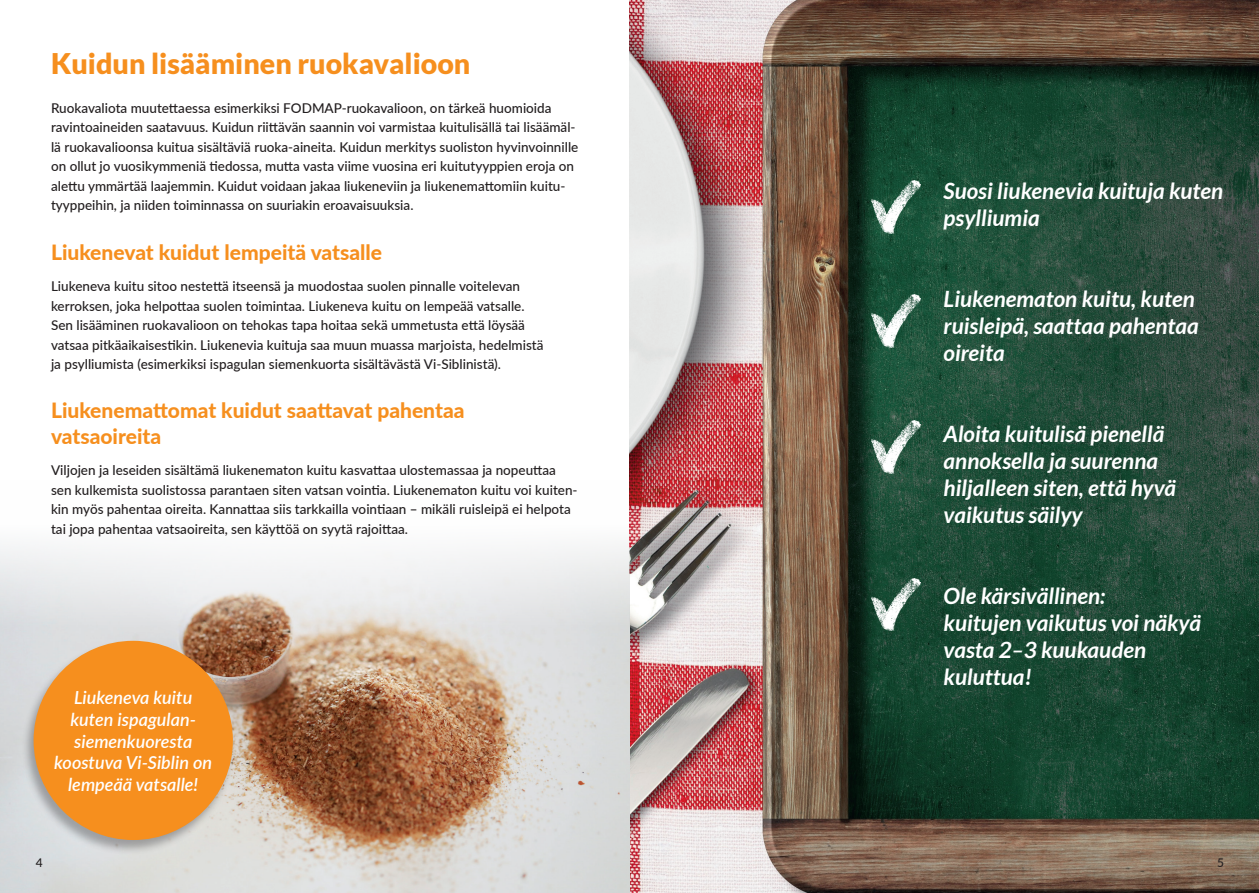
<style>
.page{position:relative;width:1259px;height:893px;background:#fff}
.page>*{position:absolute;margin:0;border:0;box-sizing:border-box;transform-origin:0 0}
.t1{font:900 28.5px "Lato";color:#f68f1e}
.t2{font:italic 700 22.5px/27px "Lato";color:#fff}
.t3{font:800 21px/25.2px "Lato";color:#f68f1e}
.t4{font:italic 600 18px/21.6px "Lato";color:#fff;text-align:center}
.t5{font:500 13.5px/19.5px "Lato";color:#231f20}
.t6{font:500 12px "Lato";color:#231f20}
</style>
<div class="page">
<img style="left:629px;top:0;width:630px;height:893px">
<img style="left:0;top:545px;width:629px;height:348px">
<img style="left:872px;top:181px;width:49px;height:52px">
<img style="left:872px;top:295px;width:49px;height:52px">
<img style="left:872px;top:421px;width:49px;height:52px">
<img style="left:872px;top:578px;width:49px;height:53px">
<div style="left:21px;top:640px;width:215px;height:215px;background:#231f20;opacity:.35"></div>
<div style="left:34px;top:641px;width:199px;height:199px;background:#f68f1e;border-radius:50%"></div>
<h1 class="t1" style="left:51px;top:47px;width:421px">Kuidun lisääminen ruokavalioon</h1>
<p class="t5" style="left:51px;top:98px;width:529px">Ruokavaliota muutettaessa esimerkiksi FODMAP-ruokavalioon, on tärkeä huomioida ravintoaineiden saatavuus. Kuidun riittävän saannin voi varmistaa kuitulisällä tai lisäämäl&shy;lä ruokavalioonsa kuitua sisältäviä ruoka-aineita. Kuidun merkitys suoliston hyvinvoinnille on ollut jo vuosikymmeniä tiedossa, mutta vasta viime vuosina eri kuitutyyppien eroja on alettu ymmärtää laajemmin. Kuidut voidaan jakaa liukeneviin ja liukenemattomiin kuitu&shy;tyyppeihin, ja niiden toiminnassa on suuriakin eroavaisuuksia.</p>
<h3 class="t3" style="left:51px;top:239px;width:332px">Liukenevat kuidut lempeitä vatsalle</h3>
<p class="t5" style="left:51px;top:276px;width:494px">Liukeneva kuitu sitoo nestettä itseensä ja muodostaa suolen pinnalle voitelevan kerroksen, joka helpottaa suolen toimintaa. Liukeneva kuitu on lempeää vatsalle.<br>Sen lisääminen ruokavalioon on tehokas tapa hoitaa sekä ummetusta että löysää vatsaa pitkäaikaisestikin. Liukenevia kuituja saa muun muassa marjoista, hedelmistä ja psylliumista (esimerkiksi ispagulan siemenkuorta sisältävästä Vi-Siblinistä).</p>
<h3 class="t3" style="left:51px;top:397px;width:415px">Liukenemattomat kuidut saattavat pahentaa vatsaoireita</h3>
<p class="t5" style="left:51px;top:460px;width:528px">Viljojen ja leseiden sisältämä liukenematon kuitu kasvattaa ulostemassaa ja nopeuttaa sen kulkemista suolistossa parantaen siten vatsan vointia. Liukenematon kuitu voi kuiten&shy;kin myös pahentaa oireita. Kannattaa siis tarkkailla vointiaan – mikäli ruisleipä ei helpota tai jopa pahentaa vatsaoireita, sen käyttöä on syytä rajoittaa.</p>
<h3 class="t4" style="left:54px;top:686px;width:159px">Liukeneva kuitu kuten ispagulan&shy;siemenkuoresta koostuva Vi-Siblin on lempeää vatsalle!</h3>
<h2 class="t2" style="left:943px;top:178px;width:281px">Suosi liukenevia kuituja kuten psylliumia</h2>
<h2 class="t2" style="left:943px;top:286px;width:257px">Liukenematon kuitu, kuten ruisleipä, saattaa pahentaa oireita</h2>
<h2 class="t2" style="left:943px;top:421px;width:234px">Aloita kuitulisä pienellä annoksella ja suurenna hiljalleen siten, että hyvä vaikutus säilyy</h2>
<h2 class="t2" style="left:943px;top:583px;width:259px">Ole kärsivällinen:<br>kuitujen vaikutus voi näkyä vasta 2–3 kuukauden kuluttua!</h2>
<p class="t6" style="left:36px;top:853px;width:8px">4</p>
<p class="t6" style="left:1217px;top:853px;width:8px">5</p>
</div>
